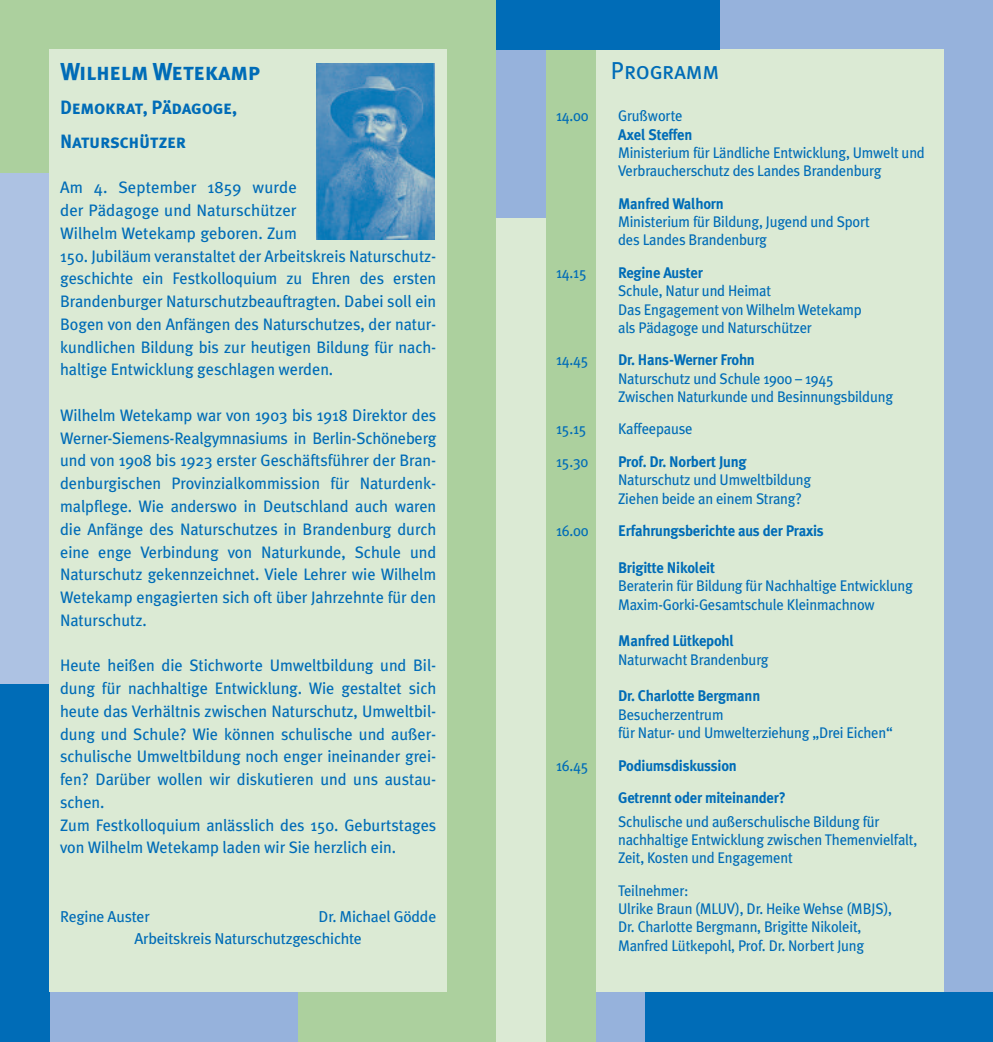
<style>
.page{position:relative;width:993px;height:1042px;background:#fff}
.page>*{position:absolute;margin:0;border:0;box-sizing:border-box;transform-origin:0 0}
.t1{font:24.5px "Meta Plus Bold Caps";letter-spacing:-.015em;color:#006cb7}
.t2{font:24.5px "Meta Plus Book Caps";letter-spacing:-.015em;color:#006cb7;scale:.95 1}
.t3{font:19.25px/34.1px "Meta Plus Bold Caps";letter-spacing:-.015em;color:#006cb7}
.t4{font:16.62px/22.8px "Meta Plus";letter-spacing:-.005em;color:#006cb7}
.t5{font:15.75px/22.8px "Meta Plus";letter-spacing:-.015em;color:#006cb7}
.t6{font:15.4px/18.4px "Meta Plus";letter-spacing:-.015em;color:#006cb7;scale:.95 1}
.t7{font:700 15.4px/32.4px "Meta Plus";letter-spacing:-.015em;color:#006cb7;scale:.95 1}
</style>
<div class="page">
<div style="left:0;top:0;width:496px;height:1042px;background:#acd09e"></div>
<div style="left:0;top:992px;width:298px;height:50px;background:#96b2dc"></div>
<div style="left:496px;top:0;width:496px;height:1042px;background:#96b2dc"></div>
<div style="left:0;top:174px;width:50px;height:868px;background:#adc2e3"></div>
<div style="left:0;top:685px;width:50px;height:357px;background:#006cb7"></div>
<div style="left:496px;top:218px;width:74px;height:824px;background:#dbead4"></div>
<div style="left:50px;top:50px;width:396px;height:942px;background:#dbead4"></div>
<div style="left:595px;top:50px;width:348px;height:942px;background:#dbead4"></div>
<div style="left:645px;top:992px;width:347px;height:50px;background:#006cb7"></div>
<div style="left:546px;top:50px;width:49px;height:992px;background:#acd09e"></div>
<div style="left:496px;top:0;width:223px;height:50px;background:#006cb7"></div>
<img style="left:316px;top:63px;width:118px;height:176px">
<h1 class="t1" style="left:60px;top:57px;width:202px">Wilhelm Wetekamp</h1>
<p class="t3" style="left:60px;top:90px;width:178px">Demokrat, Pädagoge,<br>Naturschützer</p>
<p class="t4" style="left:60px;top:176px;width:377px">Am 4. September 1859 wurde<br>der Pädagoge und Naturschützer<br>Wilhelm Wetekamp geboren. Zum<br>150. Jubiläum veranstaltet der Arbeitskreis Naturschutz&shy;geschichte ein Festkolloquium zu Ehren des ersten Brandenburger Naturschutzbeauftragten. Dabei soll ein Bogen von den Anfängen des Naturschutzes, der natur&shy;kundlichen Bildung bis zur heutigen Bildung für nach&shy;haltige Entwicklung geschlagen werden.</p>
<p class="t4" style="left:60px;top:404px;width:377px;text-align:justify">Wilhelm Wetekamp war von 1903 bis 1918 Direktor des Werner-Siemens-Realgymnasiums in Berlin-Schöneberg und von 1908 bis 1923 erster Geschäftsführer der Bran&shy;denburgischen Provinzialkommission für Naturdenk&shy;malpflege. Wie anderswo in Deutschland auch waren die Anfänge des Naturschutzes in Brandenburg durch eine enge Verbindung von Naturkunde, Schule und Naturschutz gekennzeichnet. Viele Lehrer wie Wilhelm Wetekamp engagierten sich oft über Jahrzehnte für den Naturschutz.</p>
<p class="t4" style="left:60px;top:654px;width:377px">Heute heißen die Stichworte Umweltbildung und Bil&shy;dung für nachhaltige Entwicklung. Wie gestaltet sich heute das Verhältnis zwischen Naturschutz, Umweltbil&shy;dung und Schule? Wie können schulische und außer&shy;schulische Umweltbildung noch enger ineinander grei&shy;fen? Darüber wollen wir diskutieren und uns austau&shy;schen.<br>Zum Festkolloquium anlässlich des 150. Geburtstages von Wilhelm Wetekamp laden wir Sie herzlich ein.</p>
<p class="t5" style="left:134px;top:905px;width:303px;text-indent:184px">Dr. Michael Gödde<br>Arbeitskreis Naturschutzgeschichte</p>
<p class="t5" style="left:60px;top:905px;width:91px">Regine Auster</p>
<h1 class="t2" style="left:610px;top:57px;width:116px">Programm</h1>
<p class="t6" style="left:556px;top:107px;width:36px">14.00</p>
<p class="t6" style="left:618px;top:107px;width:69px">Grußworte</p>
<p class="t7" style="left:618px;top:118px;width:80px">Axel Steffen</p>
<p class="t6" style="left:618px;top:143px;width:324px">Ministerium für Ländliche Entwicklung, Umwelt und<br>Verbraucherschutz des Landes Brandenburg</p>
<p class="t7" style="left:618px;top:187px;width:113px">Manfred Walhorn</p>
<p class="t6" style="left:618px;top:212px;width:266px">Ministerium für Bildung, Jugend und Sport des Landes Brandenburg</p>
<p class="t6" style="left:556px;top:263px;width:34px">14.15</p>
<p class="t7" style="left:618px;top:256px;width:91px">Regine Auster</p>
<p class="t6" style="left:618px;top:282px;width:258px">Schule, Natur und Heimat<br>Das Engagement von Wilhelm Wetekamp als Pädagoge und Naturschützer</p>
<p class="t6" style="left:556px;top:351px;width:36px">14.45</p>
<p class="t7" style="left:618px;top:344px;width:145px">Dr. Hans-Werner Frohn</p>
<p class="t6" style="left:618px;top:369px;width:291px">Naturschutz und Schule 1900 – 1945<br>Zwischen Naturkunde und Besinnungsbildung</p>
<p class="t6" style="left:556px;top:420px;width:33px">15.15</p>
<p class="t6" style="left:618px;top:420px;width:80px">Kaffeepause</p>
<p class="t6" style="left:556px;top:452px;width:35px">15.30</p>
<p class="t7" style="left:618px;top:445px;width:137px">Prof. Dr. Norbert Jung</p>
<p class="t6" style="left:618px;top:471px;width:204px">Naturschutz und Umweltbildung<br>Ziehen beide an einem Strang?</p>
<p class="t6" style="left:556px;top:521px;width:36px">16.00</p>
<p class="t7" style="left:618px;top:514px;width:218px">Erfahrungsberichte aus der Praxis</p>
<p class="t7" style="left:618px;top:551px;width:103px">Brigitte Nikoleit</p>
<p class="t6" style="left:618px;top:576px;width:311px">Beraterin für Bildung für Nachhaltige Entwicklung<br>Maxim-Gorki-Gesamtschule Kleinmachnow</p>
<p class="t7" style="left:618px;top:625px;width:123px">Manfred Lütkepohl</p>
<p class="t6" style="left:618px;top:650px;width:160px">Naturwacht Brandenburg</p>
<p class="t7" style="left:618px;top:680px;width:151px">Dr. Charlotte Bergmann</p>
<p class="t6" style="left:618px;top:705px;width:290px">Besucherzentrum<br>für Natur- und Umwelterziehung „Drei Eichen“</p>
<p class="t6" style="left:556px;top:756px;width:36px">16.45</p>
<p class="t7" style="left:618px;top:749px;width:178px">Podiumsdiskussion<br>Getrennt oder miteinander?</p>
<p class="t6" style="left:618px;top:812px;width:316px">Schulische und außerschulische Bildung für nachhaltige Entwicklung zwischen Themenvielfalt,<br>Zeit, Kosten und Engagement</p>
<p class="t6" style="left:618px;top:881px;width:290px">Teilnehmer:<br>Ulrike Braun (MLUV), Dr. Heike Wehse (MBJS), Dr. Charlotte Bergmann, Brigitte Nikoleit, Manfred Lütkepohl, Prof. Dr. Norbert Jung</p>
</div>
